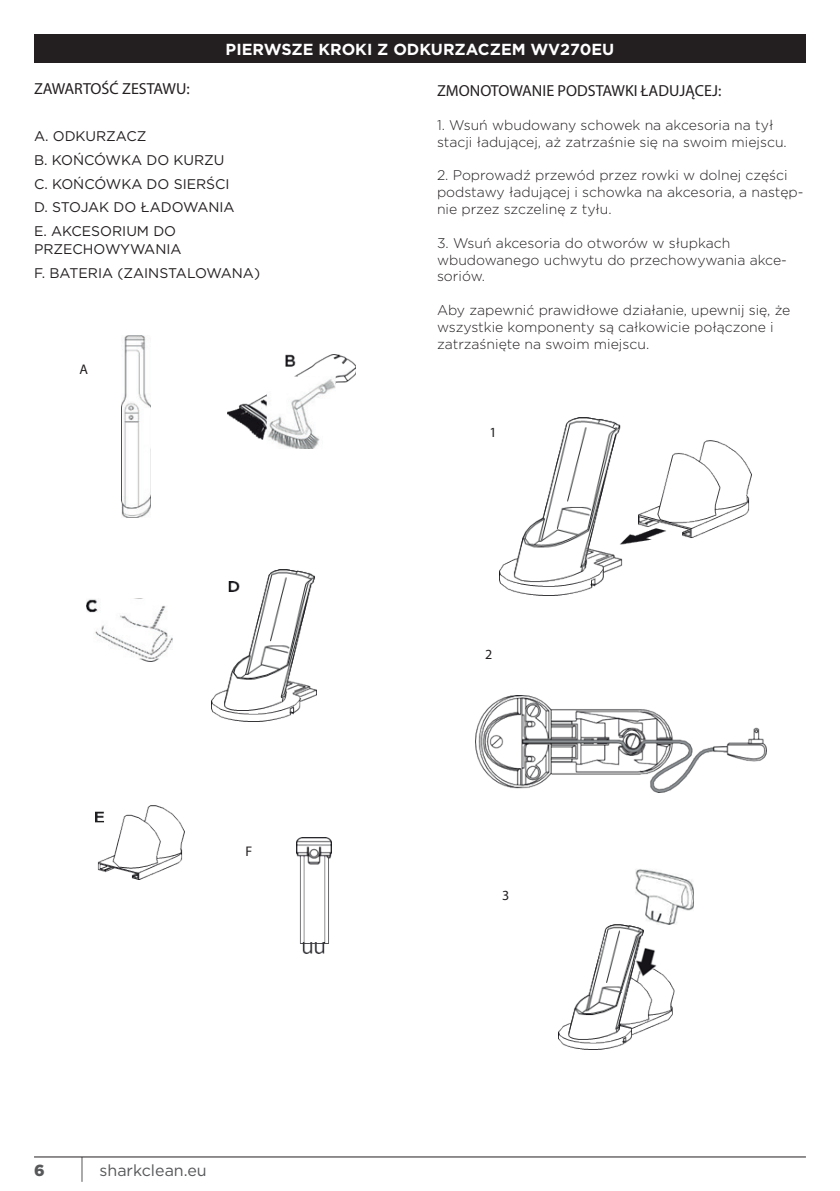
<style>
.page{position:relative;width:840px;height:1191px;background:#fff}
.page>*{position:absolute;margin:0;border:0;box-sizing:border-box;transform-origin:0 0}
.t1{font:16px "Myriad Pro";color:#231f20}
.t2{font:700 16px "Gotham";color:#fff}
.t3{font:16px "Gotham";color:#57585a}
.t4{font:900 16px "Gotham";color:#57585a}
.t5{font:300 14px/16.8px "Gotham";color:#231f20}
.t6{font:14px/23.6px "Gotham";color:#231f20}
.t7{font:14px "Myriad Pro";color:#231f20}
</style>
<div class="page">
<svg style="left:81px;top:1157px;width:1px;height:24px"></svg>
<hr style="left:34px;top:1156px;width:771px;height:1px;background:#231f20">
<div style="left:34px;top:34px;width:771px;height:28px;background:#231f20"></div>
<img style="left:121px;top:335px;width:30px;height:182px">
<img style="left:227px;top:355px;width:128px;height:93px">
<img style="left:212px;top:570px;width:105px;height:151px">
<img style="left:95px;top:806px;width:89px;height:74px">
<img style="left:297px;top:837px;width:34px;height:116px">
<img style="left:87px;top:599px;width:85px;height:63px">
<img style="left:499px;top:418px;width:251px;height:178px">
<img style="left:475px;top:695px;width:290px;height:97px">
<img style="left:558px;top:869px;width:135px;height:180px">
<p class="t2" style="left:225px;top:38px;width:390px">PIERWSZE KROKI Z ODKURZACZEM WV270EU</p>
<p class="t1" style="left:34px;top:79px;width:157px">ZAWARTOŚĆ ZESTAWU:</p>
<p class="t6" style="left:34px;top:124px;width:202px">A. ODKURZACZ<br>B. KOŃCÓWKA DO KURZU<br>C. KOŃCÓWKA DO SIERŚCI<br>D. STOJAK DO ŁADOWANIA<br>E. AKCESORIUM DO</p>
<p class="t6" style="left:34px;top:237px;width:227px">PRZECHOWYWANIA<br>F. BATERIA (ZAINSTALOWANA)</p>
<p class="t7" style="left:79px;top:361px;width:10px">A</p>
<p class="t7" style="left:245px;top:843px;width:8px">F</p>
<p class="t4" style="left:34px;top:1158px;width:12px">6</p>
<p class="t3" style="left:99px;top:1159px;width:109px">sharkclean.eu</p>
<p class="t1" style="left:437px;top:81px;width:286px">ZMONOTOWANIE PODSTAWKI ŁADUJĄCEJ:</p>
<p class="t5" style="left:437px;top:116px;width:351px">1. Wsuń wbudowany schowek na akcesoria na tył stacji ładującej, aż zatrzaśnie się na swoim miejscu.</p>
<p class="t5" style="left:437px;top:167px;width:368px">2. Poprowadź przewód przez rowki w dolnej części podstawy ładującej i schowka na akcesoria, a następ&shy;nie przez szczelinę z tyłu.</p>
<p class="t5" style="left:437px;top:234px;width:351px">3. Wsuń akcesoria do otworów w słupkach wbudowanego uchwytu do przechowywania akce&shy;soriów.</p>
<p class="t5" style="left:437px;top:301px;width:355px">Aby zapewnić prawidłowe działanie, upewnij się, że wszystkie komponenty są całkowicie połączone i zatrzaśnięte na swoim miejscu.</p>
<p class="t7" style="left:489px;top:423px;width:9px">1</p>
<p class="t7" style="left:485px;top:646px;width:9px">2</p>
<p class="t7" style="left:502px;top:887px;width:9px">3</p>
</div>
